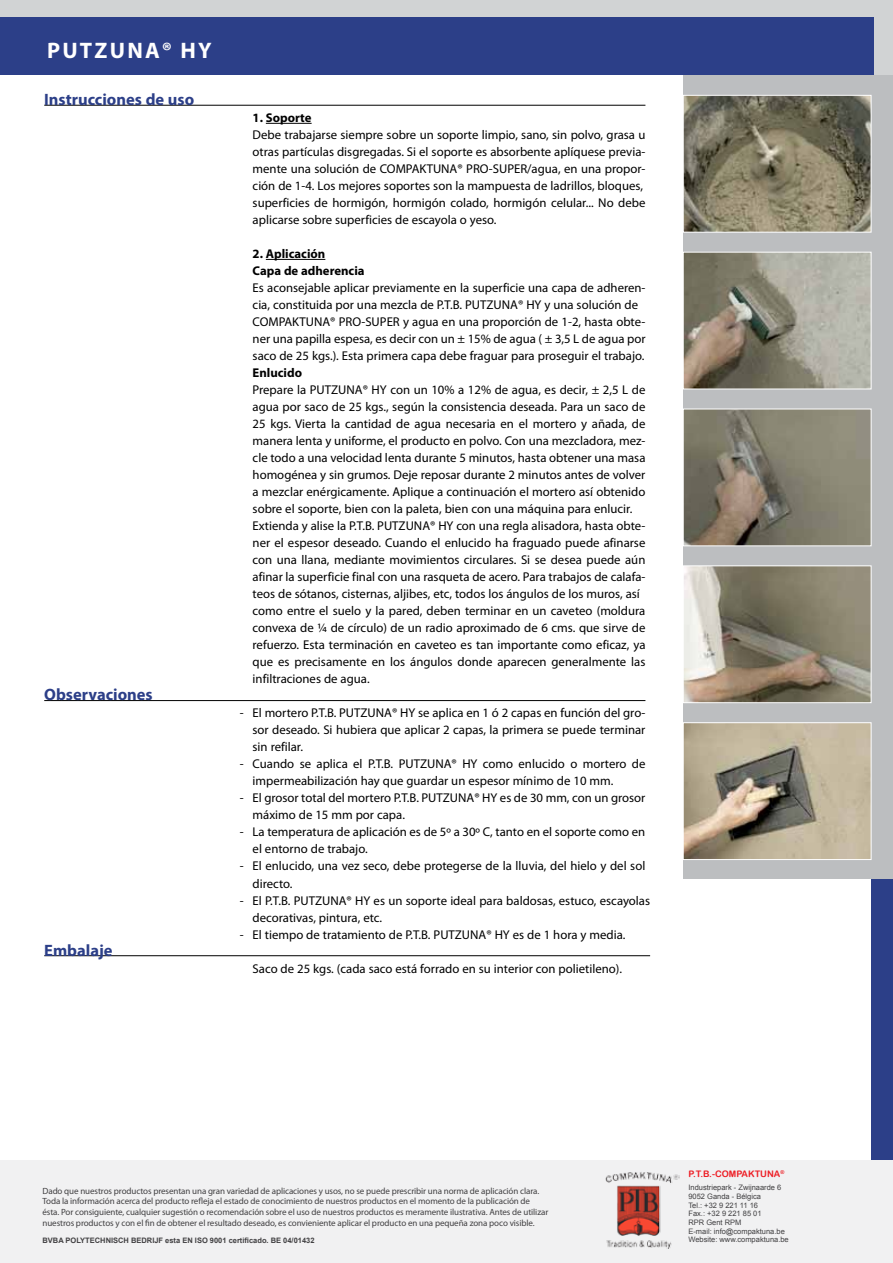
<style>
.page{position:relative;width:893px;height:1263px;background:#fff}
.page>*{position:absolute;margin:0;border:0;box-sizing:border-box;transform-origin:0 0}
.t1{font:700 22.5px "Myriad Pro";color:#fff}
.t2{font:700 16.5px "Myriad Pro";color:#2c3f88}
.t3{font:12.75px/17px "Myriad Pro";color:#000}
.t4{font:700 12.75px/17px "Myriad Pro";color:#000}
.t5{font:9px/10.8px "Myriad Pro";letter-spacing:-.01em;color:#414042}
.t6{font:9px "Arial Rounded MT Bold";color:#ed1d24}
.t7{font:7.5px/8.7px "Arial";color:#414042}
.t8{font:700 7.5px "Arial";color:#414042}
</style>
<div class="page">
<div style="left:872px;top:853px;width:21px;height:410px;background:#2c3f88"></div>
<div style="left:684px;top:75px;width:209px;height:804px;background:#bcbec0"></div>
<div style="left:0;top:0;width:893px;height:75px;background:#d1d3d4"></div>
<div style="left:0;top:17px;width:873px;height:58px;background:#2c3f88"></div>
<svg style="left:683px;top:95px;width:189px;height:138px;background:#807a66"></svg>
<svg style="left:683px;top:251px;width:189px;height:139px;background:#989587"></svg>
<svg style="left:683px;top:408px;width:189px;height:139px;background:#858070"></svg>
<svg style="left:683px;top:565px;width:189px;height:138px;background:#958d7c"></svg>
<svg style="left:683px;top:722px;width:189px;height:138px;background:#aea38e"></svg>
<hr style="left:44px;top:105px;width:601px;height:1px;background:#000">
<hr style="left:266px;top:123px;width:46px;height:1px;background:#000">
<hr style="left:266px;top:259px;width:59px;height:1px;background:#000">
<hr style="left:44px;top:700px;width:601px;height:1px;background:#000">
<hr style="left:44px;top:955px;width:606px;height:1px;background:#000">
<div style="left:0;top:1161px;width:893px;height:102px;background:#f1f1f2"></div>
<img style="left:605px;top:1172px;width:74px;height:77px">
<h1 class="t1" style="left:47px;top:38px;width:33px">PUTZUNA</h1>
<h1 class="t1" style="left:162px;top:38px;width:35px">® HY</h1>
<p class="t2" style="left:44px;top:90px;width:151px">Instrucciones de uso</p>
<p class="t2" style="left:44px;top:685px;width:110px">Observaciones</p>
<p class="t2" style="left:44px;top:941px;width:70px">Embalaje</p>
<p class="t4" style="left:253px;top:109px;width:60px">1. Soporte</p>
<p class="t3" style="left:253px;top:127px;width:394px">Debe trabajarse siempre sobre un soporte limpio, sano, sin polvo, grasa u otras partículas disgregadas. Si el soporte es absorbente aplíquese previa&shy;mente una solución de COMPAKTUNA® PRO-SUPER/agua, en una propor&shy;ción de 1-4. Los mejores soportes son la mampuesta de ladrillos, bloques, superficies de hormigón, hormigón colado, hormigón celular... No debe aplicarse sobre superficies de escayola o yeso.</p>
<p class="t4" style="left:253px;top:246px;width:113px">2. Aplicación<br>Capa de adherencia</p>
<p class="t3" style="left:253px;top:280px;width:394px">Es aconsejable aplicar previamente en la superficie una capa de adheren&shy;cia, constituida por una mezcla de P.T.B. PUTZUNA® HY y una solución de COMPAKTUNA® PRO-SUPER y agua en una proporción de 1-2, hasta obte&shy;ner una papilla espesa, es decir con un ± 15% de agua ( ± 3,5 L de agua por saco de 25 kgs.). Esta primera capa debe fraguar para proseguir el trabajo.</p>
<p class="t4" style="left:253px;top:365px;width:51px">Enlucido</p>
<p class="t3" style="left:253px;top:382px;width:394px">Prepare la PUTZUNA® HY con un 10% a 12% de agua, es decir, ± 2,5 L de agua por saco de 25 kgs., según la consistencia deseada. Para un saco de 25 kgs. Vierta la cantidad de agua necesaria en el mortero y añada, de manera lenta y uniforme, el producto en polvo. Con una mezcladora, mez&shy;cle todo a una velocidad lenta durante 5 minutos, hasta obtener una masa homogénea y sin grumos. Deje reposar durante 2 minutos antes de volver a mezclar enérgicamente. Aplique a continuación el mortero así obtenido sobre el soporte, bien con la paleta, bien con una máquina para enlucir.<br>Extienda y alise la P.T.B. PUTZUNA® HY con una regla alisadora, hasta obte&shy;ner el espesor deseado. Cuando el enlucido ha fraguado puede afinarse con una llana, mediante movimientos circulares. Si se desea puede aún afinar la superficie final con una rasqueta de acero. Para trabajos de calafa&shy;teos de sótanos, cisternas, aljibes, etc, todos los ángulos de los muros, así como entre el suelo y la pared, deben terminar en un caveteo (moldura convexa de ¼ de círculo) de un radio aproximado de 6 cms. que sirve de refuerzo. Esta terminación en caveteo es tan importante como eficaz, ya que es precisamente en los ángulos donde aparecen generalmente las infiltraciones de agua.</p>
<p class="t3" style="left:253px;top:705px;width:394px;text-align:justify;text-indent:-13px">- El mortero P.T.B. PUTZUNA® HY se aplica en 1 ó 2 capas en función del gro&shy;sor deseado. Si hubiera que aplicar 2 capas, la primera se puede terminar sin refilar.</p>
<p class="t3" style="left:253px;top:756px;width:394px;text-indent:-13px">- Cuando se aplica el P.T.B. PUTZUNA® HY como enlucido o mortero de impermeabilización hay que guardar un espesor mínimo de 10 mm.</p>
<p class="t3" style="left:253px;top:790px;width:394px;text-indent:-13px">- El grosor total del mortero P.T.B. PUTZUNA® HY es de 30 mm, con un grosor máximo de 15 mm por capa.</p>
<p class="t3" style="left:253px;top:824px;width:394px;text-indent:-13px">- La temperatura de aplicación es de 5º a 30º C, tanto en el soporte como en el entorno de trabajo.</p>
<p class="t3" style="left:253px;top:858px;width:394px;text-indent:-13px">- El enlucido, una vez seco, debe protegerse de la lluvia, del hielo y del sol directo.</p>
<p class="t3" style="left:253px;top:892px;width:399px;text-indent:-13px">- El P.T.B. PUTZUNA® HY es un soporte ideal para baldosas, estuco, escayolas decorativas, pintura, etc.</p>
<p class="t3" style="left:240px;top:926px;width:387px">- El tiempo de tratamiento de P.T.B. PUTZUNA® HY es de 1 hora y media.</p>
<p class="t3" style="left:253px;top:960px;width:371px">Saco de 25 kgs. (cada saco está forrado en su interior con polietileno).</p>
<p class="t5" style="left:43px;top:1185px;width:507px">Dado que nuestros productos presentan una gran variedad de aplicaciones y usos, no se puede prescribir una norma de aplicación clara.<br>Toda la información acerca del producto refleja el estado de conocimiento de nuestros productos en el momento de la publicación de ésta. Por consiguiente, cualquier sugestión o recomendación sobre el uso de nuestros productos es meramente ilustrativa. Antes de utilizar nuestros productos y con el fin de obtener el resultado deseado, es convieniente aplicar el producto en una pequeña zona poco visible.</p>
<p class="t8" style="left:43px;top:1236px;width:274px">BVBA POLYTECHNISCH BEDRIJF esta EN ISO 9001 certificado. BE 04/01432</p>
<p class="t6" style="left:688px;top:1168px;width:97px">P.T.B.-COMPAKTUNA<sup>®</sup></p>
<p class="t7" style="left:688px;top:1183px;width:102px">Industriepark - Zwijnaarde 6<br>9052 Ganda - Bélgica<br>Tel.: +32 9 221 11 16<br>Fax.: +32 9 221 85 01<br>RPR Gent RPM<br>E-mail: info@compaktuna.be<br>Website: www.compaktuna.be</p>
</div>
